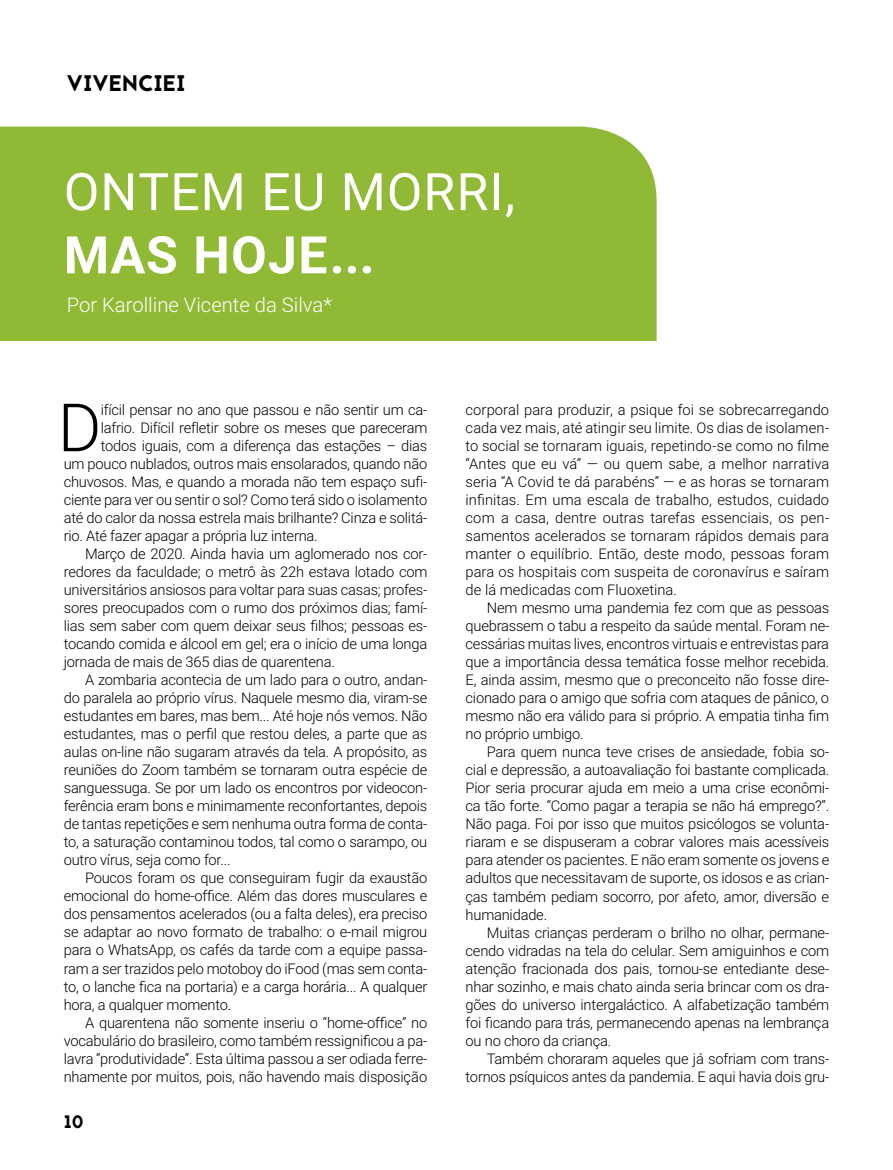
<style>
.page{position:relative;width:893px;height:1170px;background:#fff}
.page>*{position:absolute;margin:0;border:0;box-sizing:border-box;transform-origin:0 0}
.t1{font:300 66.6px "Roboto";color:#000}
.t2{font:51.75px "Roboto";letter-spacing:.02em;color:#fff}
.t3{font:700 51.75px "Roboto";letter-spacing:.025em;color:#fff}
.t4{font:22.5px "Jaapokki";letter-spacing:-.015em;color:#000}
.t5{font:300 20.25px "Roboto";color:#fff}
.t6{font:18px "Jaapokki";color:#000}
.t7{font:300 14.7px/18px "Roboto";letter-spacing:-.015em;color:#000;text-align:justify}
</style>
<div class="page">
<div style="left:0;top:126px;width:657px;height:215px;background:#90ba35"></div>
<h3 class="t4" style="left:66px;top:67px;width:121px">VIVENCIEI</h3>
<h2 class="t2" style="left:64px;top:155px;width:453px">ONTEM EU MORRI,</h2>
<h2 class="t3" style="left:64px;top:218px;width:312px">MAS HOJE...</h2>
<h3 class="t5" style="left:67px;top:290px;width:267px">Por Karolline Vicente da Silva*</h3>
<h1 class="t1" style="left:58px;top:381px;width:45px">D</h1>
<p class="t7" style="left:101px;top:400px;width:328px">ifícil pensar no ano que passou e não sentir um ca-</p>
<p class="t7" style="left:101px;top:418px;width:328px">lafrio. Difícil refletir sobre os meses que pareceram</p>
<p class="t7" style="left:101px;top:436px;width:328px">todos iguais, com a diferença das estações – dias</p>
<p class="t7" style="left:64px;top:454px;width:365px">um pouco nublados, outros mais ensolarados, quando não</p>
<p class="t7" style="left:64px;top:472px;width:365px">chuvosos. Mas, e quando a morada não tem espaço sufi-</p>
<p class="t7" style="left:64px;top:490px;width:365px">ciente para ver ou sentir o sol? Como terá sido o isolamento</p>
<p class="t7" style="left:64px;top:508px;width:365px">até do calor da nossa estrela mais brilhante? Cinza e solitá-</p>
<p class="t7" style="left:64px;top:526px;width:255px">rio. Até fazer apagar a própria luz interna.</p>
<p class="t7" style="left:85px;top:544px;width:344px">Março de 2020. Ainda havia um aglomerado nos cor-</p>
<p class="t7" style="left:64px;top:562px;width:365px">redores da faculdade; o metrô às 22h estava lotado com</p>
<p class="t7" style="left:64px;top:580px;width:365px">universitários ansiosos para voltar para suas casas; profes-</p>
<p class="t7" style="left:64px;top:598px;width:365px">sores preocupados com o rumo dos próximos dias; famí-</p>
<p class="t7" style="left:64px;top:616px;width:365px">lias sem saber com quem deixar seus filhos; pessoas es-</p>
<p class="t7" style="left:64px;top:634px;width:365px">tocando comida e álcool em gel; era o início de uma longa</p>
<p class="t7" style="left:64px;top:652px;width:273px">jornada de mais de 365 dias de quarentena.</p>
<p class="t7" style="left:85px;top:670px;width:344px">A zombaria acontecia de um lado para o outro, andan-</p>
<p class="t7" style="left:64px;top:688px;width:365px">do paralela ao próprio vírus. Naquele mesmo dia, viram-se</p>
<p class="t7" style="left:64px;top:706px;width:365px">estudantes em bares, mas bem... Até hoje nós vemos. Não</p>
<p class="t7" style="left:64px;top:724px;width:365px">estudantes, mas o perfil que restou deles, a parte que as</p>
<p class="t7" style="left:64px;top:742px;width:365px">aulas on-line não sugaram através da tela. A propósito, as</p>
<p class="t7" style="left:64px;top:760px;width:365px">reuniões do Zoom também se tornaram outra espécie de</p>
<p class="t7" style="left:64px;top:778px;width:365px">sanguessuga. Se por um lado os encontros por videocon-</p>
<p class="t7" style="left:64px;top:796px;width:365px">ferência eram bons e minimamente reconfortantes, depois</p>
<p class="t7" style="left:64px;top:814px;width:365px">de tantas repetições e sem nenhuma outra forma de conta-</p>
<p class="t7" style="left:64px;top:832px;width:365px">to, a saturação contaminou todos, tal como o sarampo, ou</p>
<p class="t7" style="left:64px;top:850px;width:168px">outro vírus, seja como for...</p>
<p class="t7" style="left:85px;top:868px;width:344px">Poucos foram os que conseguiram fugir da exaustão</p>
<p class="t7" style="left:64px;top:886px;width:365px">emocional do home-office. Além das dores musculares e</p>
<p class="t7" style="left:64px;top:904px;width:365px">dos pensamentos acelerados (ou a falta deles), era preciso</p>
<p class="t7" style="left:64px;top:922px;width:365px">se adaptar ao novo formato de trabalho: o e-mail migrou</p>
<p class="t7" style="left:64px;top:940px;width:365px">para o WhatsApp, os cafés da tarde com a equipe passa-</p>
<p class="t7" style="left:64px;top:958px;width:365px">ram a ser trazidos pelo motoboy do iFood (mas sem conta-</p>
<p class="t7" style="left:64px;top:976px;width:365px">to, o lanche fica na portaria) e a carga horária... A qualquer</p>
<p class="t7" style="left:64px;top:994px;width:169px">hora, a qualquer momento.</p>
<p class="t7" style="left:85px;top:1012px;width:344px">A quarentena não somente inseriu o “home-office” no</p>
<p class="t7" style="left:64px;top:1030px;width:365px">vocabulário do brasileiro, como também ressignificou a pa-</p>
<p class="t7" style="left:64px;top:1048px;width:365px">lavra “produtividade”. Esta última passou a ser odiada ferre-</p>
<p class="t7" style="left:64px;top:1066px;width:365px">nhamente por muitos, pois, não havendo mais disposição</p>
<p class="t6" style="left:64px;top:1109px;width:21px">10</p>
<p class="t7" style="left:466px;top:400px;width:365px">corporal para produzir, a psique foi se sobrecarregando cada vez mais, até atingir seu limite. Os dias de isolamen&shy;to social se tornaram iguais, repetindo-se como no filme “Antes que eu vá” — ou quem sabe, a melhor narrativa seria “A Covid te dá parabéns” — e as horas se tornaram infinitas. Em uma escala de trabalho, estudos, cuidado com a casa, dentre outras tarefas essenciais, os pen&shy;samentos acelerados se tornaram rápidos demais para manter o equilíbrio. Então, deste modo, pessoas foram para os hospitais com suspeita de coronavírus e saíram de lá medicadas com Fluoxetina.</p>
<p class="t7" style="left:466px;top:598px;width:365px;text-indent:21px">Nem mesmo uma pandemia fez com que as pessoas quebrassem o tabu a respeito da saúde mental. Foram ne&shy;cessárias muitas lives, encontros virtuais e entrevistas para que a importância dessa temática fosse melhor recebida.<br>E, ainda assim, mesmo que o preconceito não fosse dire&shy;cionado para o amigo que sofria com ataques de pânico, o mesmo não era válido para si próprio. A empatia tinha fim no próprio umbigo.</p>
<p class="t7" style="left:466px;top:742px;width:365px;text-indent:21px">Para quem nunca teve crises de ansiedade, fobia so&shy;cial e depressão, a autoavaliação foi bastante complicada.<br>Pior seria procurar ajuda em meio a uma crise econômi&shy;ca tão forte. “Como pagar a terapia se não há emprego?”.<br>Não paga. Foi por isso que muitos psicólogos se volunta&shy;riaram e se dispuseram a cobrar valores mais acessíveis para atender os pacientes. E não eram somente os jovens e adultos que necessitavam de suporte, os idosos e as crian&shy;ças também pediam socorro, por afeto, amor, diversão e humanidade.</p>
<p class="t7" style="left:466px;top:922px;width:365px;text-indent:21px">Muitas crianças perderam o brilho no olhar, permane&shy;cendo vidradas na tela do celular. Sem amiguinhos e com atenção fracionada dos pais, tornou-se entediante dese&shy;nhar sozinho, e mais chato ainda seria brincar com os dra&shy;gões do universo intergaláctico. A alfabetização também foi ficando para trás, permanecendo apenas na lembrança ou no choro da criança.</p>
<p class="t7" style="left:466px;top:1048px;width:365px;text-align:right">Também choraram aqueles que já sofriam com trans&shy;tornos psíquicos antes da pandemia. E aqui havia dois gru-</p>
</div>
